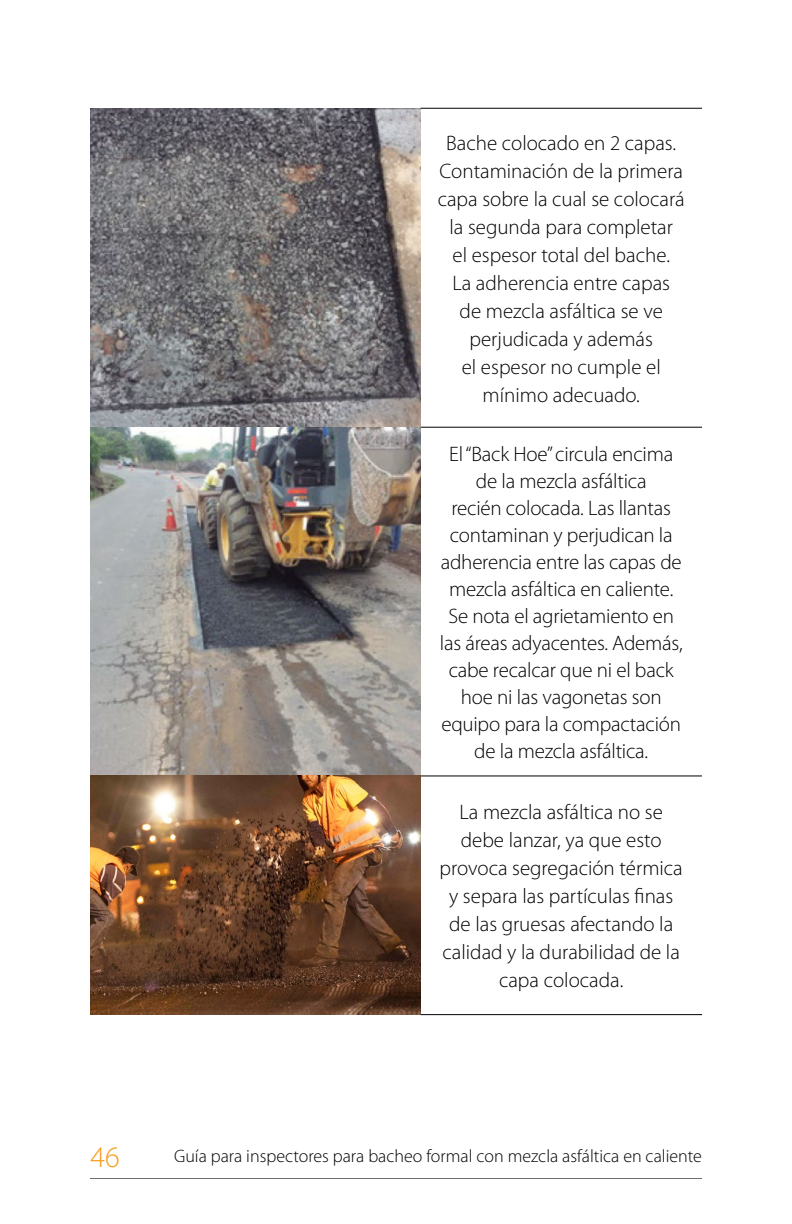
<style>
.page{position:relative;width:792px;height:1224px;background:#fff}
.page>*{position:absolute;margin:0;border:0;box-sizing:border-box;transform-origin:0 0}
.t1{font:300 30px "Myriad Pro";color:#f99d1c}
.t2{font:300 21px/28px "Myriad Pro";color:#000;text-align:center}
.t3{font:300 18px "Myriad Pro";color:#000}
</style>
<div class="page">
<hr style="left:90px;top:1178px;width:612px;height:1px;background:#6d6e71">
<hr style="left:420px;top:108px;width:282px;height:1px;background:#000">
<hr style="left:420px;top:427px;width:282px;height:1px;background:#000">
<hr style="left:420px;top:776px;width:282px;height:1px;background:#000">
<hr style="left:420px;top:1014px;width:282px;height:1px;background:#000">
<img style="left:90px;top:108px;width:330px;height:907px">
<p class="t2" style="left:438px;top:129px;width:249px">Bache colocado en 2 capas.<br>Contaminación de la primera capa sobre la cual se colocará la segunda para completar<br>el espesor total del bache.<br>La adherencia entre capas<br>de mezcla asfáltica se ve perjudicada y además<br>el espesor no cumple el mínimo adecuado.</p>
<p class="t2" style="left:440px;top:441px;width:244px;line-height:27px">El “Back Hoe” circula encima de la mezcla asfáltica<br>recién colocada. Las llantas contaminan y perjudican la adherencia entre las capas de mezcla asfáltica en caliente.<br>Se nota el agrietamiento en las áreas adyacentes. Además, cabe recalcar que ni el back hoe ni las vagonetas son equipo para la compactación de la mezcla asfáltica.</p>
<p class="t2" style="left:440px;top:799px;width:245px">La mezcla asfáltica no se debe lanzar, ya que esto provoca segregación térmica y separa las partículas finas de las gruesas afectando la calidad y la durabilidad de la capa colocada.</p>
<h1 class="t1" style="left:91px;top:1141px;width:31px">46</h1>
<p class="t3" style="left:174px;top:1147px;width:529px">Guía para inspectores para bacheo formal con mezcla asfáltica en caliente</p>
</div>
